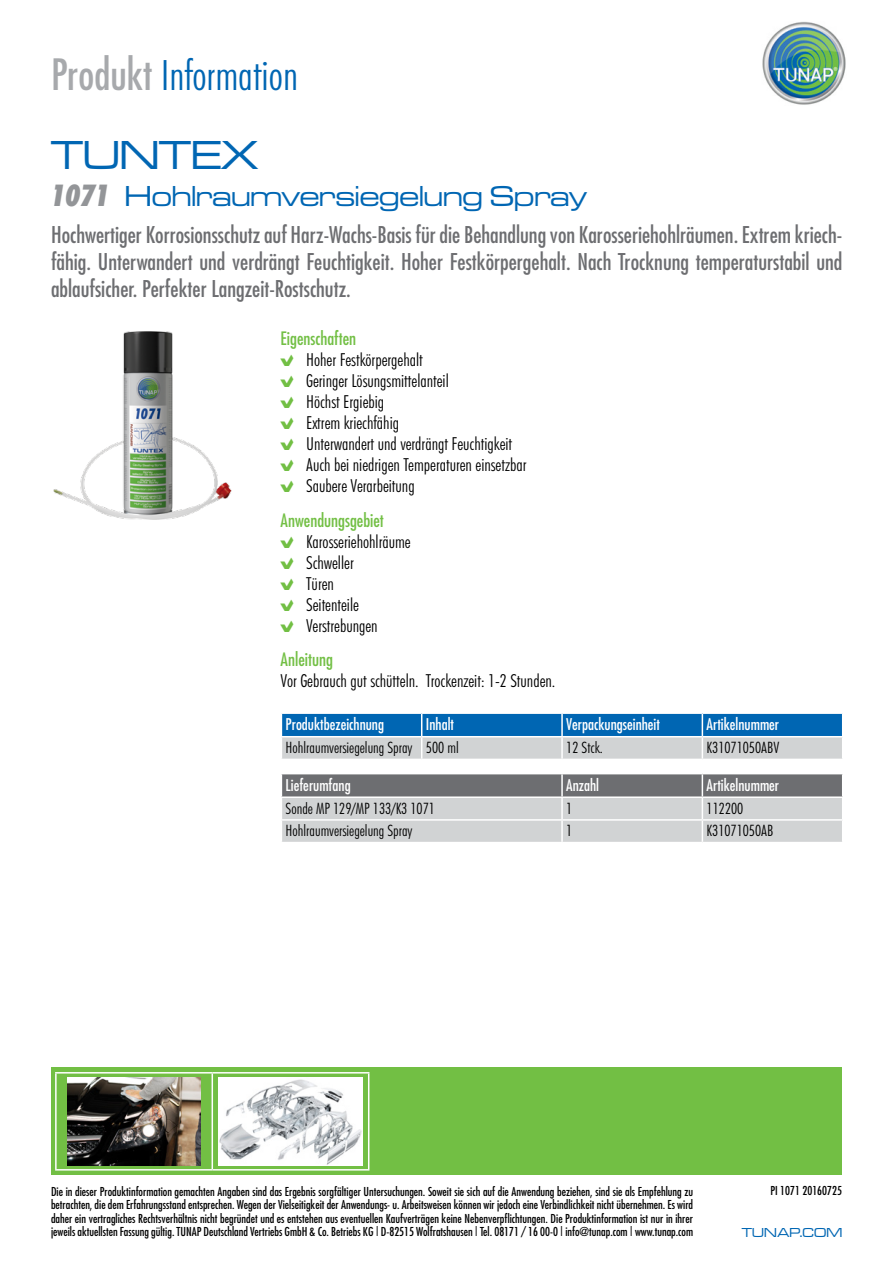
<style>
.page{position:relative;width:893px;height:1263px;background:#fff}
.page>*{position:absolute;margin:0;border:0;box-sizing:border-box;transform-origin:0 0}
.t1{font:300 condensed 42px "Futura BT";color:#0066b3}
.t2{font:42px "Microgramma D Medi Exte";color:#0066b3}
.t3{font:30px "Microgramma D Medi Exte";color:#0066b3}
.t4{font:condensed 22.5px/27px "Futura";color:#6d6e71;text-align:justify}
.t5{font:300 condensed 18px/21px "Futura BT";color:#000}
.t6{font:condensed 18px "Futura";color:#72bf44}
.t7{font:300 condensed 15.75px "Futura BT";color:#000}
.t8{font:condensed 15.75px "Futura";color:#fff}
.t9{font:13.5px "Microgramma D Medi Exte";letter-spacing:.025em;color:#0066b3}
.t10{font:condensed 12px/13.5px "Futura";color:#000;text-align:justify}
.s1{font-family:"Futura";font-weight:400;color:#a7a9ac}
.s2{font-family:"Futura BT";font-weight:900;font-style:italic;font-stretch:condensed;color:#939598}
.s3{font-family:"Wuerth Num";font-weight:400;font-stretch:normal;color:#72bf44}
</style>
<div class="page">
<div style="left:51px;top:1068px;width:790px;height:107px;background:#72bf44"></div>
<hr style="left:55px;top:1072px;width:157px;height:1px;background:#fff">
<hr style="left:55px;top:1073px;width:2px;height:96px;background:#fff">
<hr style="left:55px;top:1169px;width:157px;height:1px;background:#fff">
<hr style="left:212px;top:1072px;width:157px;height:1px;background:#fff">
<hr style="left:212px;top:1073px;width:1px;height:96px;background:#fff">
<hr style="left:368px;top:1073px;width:1px;height:96px;background:#fff">
<hr style="left:212px;top:1169px;width:157px;height:1px;background:#fff">
<img style="left:68px;top:1077px;width:132px;height:88px">
<img style="left:218px;top:1077px;width:145px;height:88px">
<img style="left:53px;top:331px;width:179px;height:189px">
<svg style="left:281px;top:713px;width:562px;height:46px;background:#71a2c7"></svg>
<svg style="left:281px;top:774px;width:562px;height:68px;background:#b3b5b6"></svg>
<img style="left:762px;top:21px;width:84px;height:84px">
<h1 class="t1" style="left:51px;top:49px;width:244px"><span class="s1">Product</span> Information</h1>
<h1 class="t1" style="left:127px;top:49px;width:168px"><span class="s1">kt</span> form on</h1>
<h1 class="t2" style="left:51px;top:129px;width:208px">TUNTEX</h1>
<h2 class="t3" style="left:51px;top:176px;width:538px"><span class="s2">1071</span> Hohlraumversiegelung Spray</h2>
<p class="t4" style="left:51px;top:221px;width:793px">Hochwertiger Korrosionsschutz auf Harz-Wachs-Basis für die Behandlung von Karosseriehohlräumen. Extrem kriech&shy;fähig. Unterwandert und verdrängt Feuchtigkeit. Hoher Festkörpergehalt. Nach Trocknung temperaturstabil und ablaufsicher. Perfekter Langzeit-Rostschutz.</p>
<h3 class="t6" style="left:281px;top:327px;width:77px">Eigenschaften</h3>
<h3 class="t5" style="left:281px;top:349px;width:247px"><span class="s3">B</span> Hoher Festkörpergehalt<br><span class="s3">B</span> Geringer Lösungsmittelanteil<br><span class="s3">B</span> Höchst Ergiebig<br><span class="s3">B</span> Extrem kriechfähig<br><span class="s3">B</span> Unterwandert und verdrängt Feuchtigkeit<br><span class="s3">B</span> Auch bei niedrigen Temperaturen einsetzbar<br><span class="s3">B</span> Saubere Verarbeitung</h3>
<h3 class="t6" style="left:281px;top:509px;width:105px">Anwendungsgebiet</h3>
<h3 class="t5" style="left:281px;top:531px;width:132px"><span class="s3">B</span> Karosseriehohlräume<br><span class="s3">B</span> Schweller<br><span class="s3">B</span> Türen<br><span class="s3">B</span> Seitenteile<br><span class="s3">B</span> Verstrebungen</h3>
<h3 class="t6" style="left:281px;top:648px;width:54px">Anleitung</h3>
<h3 class="t5" style="left:281px;top:670px;width:276px">Vor Gebrauch gut schütteln. Trockenzeit: 1-2 Stunden.</h3>
<h3 class="t8" style="left:286px;top:715px;width:100px">Produktbezeichnung</h3>
<h3 class="t8" style="left:426px;top:715px;width:30px">Inhalt</h3>
<h3 class="t8" style="left:566px;top:715px;width:95px">Verpackungseinheit</h3>
<h3 class="t8" style="left:707px;top:715px;width:74px">Artikelnummer</h3>
<h3 class="t7" style="left:286px;top:738px;width:175px">Hohlraumversiegelung Spray 500 ml</h3>
<h3 class="t7" style="left:566px;top:738px;width:38px">12 Stck.</h3>
<h3 class="t7" style="left:707px;top:738px;width:74px">K31071050ABV</h3>
<h3 class="t8" style="left:286px;top:775px;width:67px">Lieferumfang</h3>
<h3 class="t8" style="left:566px;top:775px;width:34px">Anzahl</h3>
<h3 class="t8" style="left:707px;top:775px;width:74px">Artikelnummer</h3>
<h3 class="t7" style="left:286px;top:798px;width:151px">Sonde MP 129/MP 133/K3 1071</h3>
<h3 class="t7" style="left:566px;top:798px;width:8px">1</h3>
<h3 class="t7" style="left:707px;top:798px;width:38px">112200</h3>
<h3 class="t7" style="left:286px;top:821px;width:128px">Hohlraumversiegelung Spray</h3>
<h3 class="t7" style="left:566px;top:821px;width:8px">1</h3>
<h3 class="t7" style="left:707px;top:821px;width:68px">K31071050AB</h3>
<p class="t10" style="left:51px;top:1184px;width:644px">The informat herein is the product of careful testing. It i to be considered a re ommendation complia t with state of the rt knowledge where use is conc rned. We cannot accept ny liability whatsoever in view of the multipl c y of possible uses and working methods. No con ractual relatio ship s hence implied and o ancillary ob gations ar se from a y contract of sale that may be made. Product information is nly valid in its latest current form. TUNAP Deutschland Vertriebs GmbH &amp; Co. Betriebs KG | D-82515<br>Wolfratshau en | Tel. 08171 / 16 00 – 0 | info@tunap.com | www.tun p.com</p>
<p class="t10" style="left:51px;top:1184px;width:644px">Le informazioni fornite in questa Product Information sono il risultato di accurate indagini. Devono essere considerate come una raccomandazione, che corrispon&shy;de all‘attuale stato dell‘arte. A causa della versatilità di applicazione e dei metodi di lavoro, tuttavia, TUNAP non si può assumere alcuna responsabilità. Non vie&shy;ne quindi stabilito un rapporto giuridico contrattuale e non ci sono obblighi accessori o aggiuntivi. La Product Information è valida solo nella versione più recente.<br>TUNAP Deutschland Vertriebs GmbH &amp; Co. Betriebs KG | D-82515 Wolfratshausen</p>
<p class="t10" style="left:51px;top:1184px;width:644px;text-indent:24px">dieser Produkt formation gemachten A gabe si d das Ergebn s sorgfältiger Untersuchu gen. S weit ie sich auf die Anwendung beziehen, ind s e als Empfehlung zu b tr chten, die dem Erfahrungsstand entsprechen. Wegen er Vie seitigkeit der Anw dungs- u. A bei sweisen können wir jedoc in Verb n lichkeit nicht übernehmen. Es w rd daher ein ver gliche Rec tsverhältnis nicht begründ t und es entstehen aus eventuel en Kaufv rträgen keine Neb nverpfichtu gen. D e Pr duktinformation ist nur in ihr r jeweils akt ellste Fassung gültig. TUNAP Deu schland Vertriebs GmbH &amp; Co. Betriebs KG | D-82515 Wolfratshausen | Tel. 08171 / 16 00-0 | info@tunap.com | www.tunap.com</p>
<p class="t10" style="left:770px;top:1183px;width:73px">PI 1071 20160725</p>
<p class="t10" style="left:51px;top:1184px;width:9px">Di</p>
<p class="t9" style="left:742px;top:1223px;width:102px">TUNAP.COM</p>
<p class="t9" style="left:768px;top:1223px;width:76px">TUNAP.IT</p>
</div>
